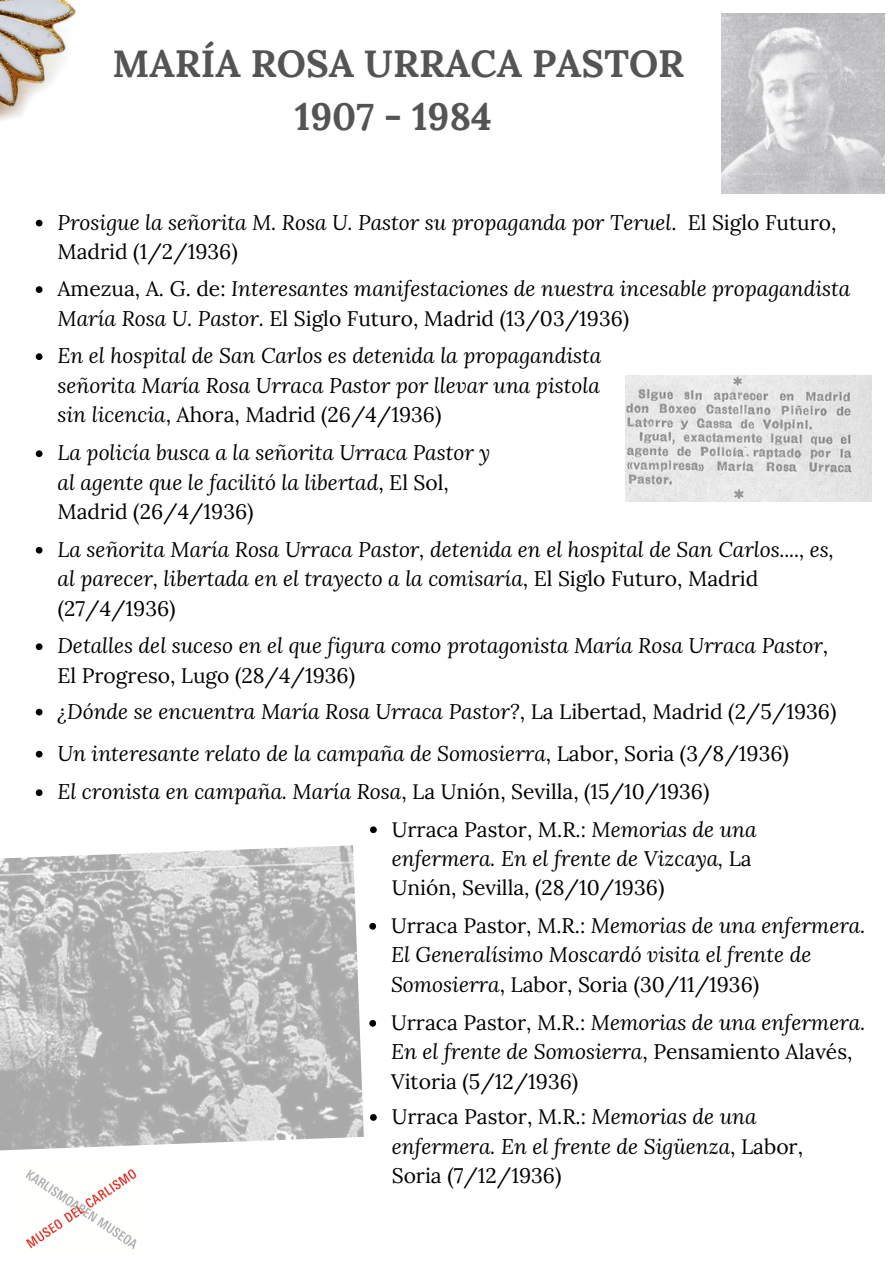
<style>
.page{position:relative;width:894px;height:1264px;background:#fff}
.page>*{position:absolute;margin:0;border:0;box-sizing:border-box;transform-origin:0 0}
.t1{font:700 37.95px/52.8px "Lora";color:#545454;text-align:center}
.t2{font:italic 21px/29.2px "Lora";color:#000}
.t3{font:21px/29.2px "Lora";color:#000}
.s1{font-style:normal}
.s2{font-style:italic}
</style>
<div class="page">
<img style="left:0;top:0;width:76px;height:121px">
<img style="left:25px;top:1169px;width:112px;height:80px">
<svg style="left:36px;top:286px;width:6px;height:7px"></svg>
<svg style="left:36px;top:220px;width:6px;height:6px"></svg>
<img style="left:721px;top:13px;width:163px;height:180px">
<svg style="left:36px;top:353px;width:6px;height:7px"></svg>
<svg style="left:36px;top:547px;width:6px;height:6px"></svg>
<svg style="left:36px;top:643px;width:6px;height:7px"></svg>
<svg style="left:36px;top:708px;width:6px;height:7px"></svg>
<img style="left:625px;top:376px;width:245px;height:126px">
<svg style="left:36px;top:750px;width:6px;height:7px"></svg>
<svg style="left:36px;top:789px;width:6px;height:7px"></svg>
<svg style="left:36px;top:450px;width:6px;height:7px"></svg>
<svg style="left:370px;top:826px;width:6px;height:7px"></svg>
<svg style="left:369px;top:1020px;width:7px;height:6px"></svg>
<img style="left:0;top:845px;width:364px;height:305px">
<svg style="left:369px;top:922px;width:7px;height:7px"></svg>
<svg style="left:370px;top:1114px;width:6px;height:6px"></svg>
<h1 class="t1" style="left:112px;top:37px;width:573px">MARÍA ROSA URRACA PASTOR<br>1907 - 1984</h1>
<p class="t2" style="left:57px;top:207px;width:780px">Prosigue la señorita M. Rosa U. Pastor su propaganda por Teruel<span class="s1">. El Siglo Futuro,<br>Madrid (1/2/1936)</span></p>
<p class="t2" style="left:57px;top:274px;width:794px"><span class="s1">Amezua, A. G. de:</span> Interesantes manifestaciones de nuestra incesable propagandista<br>María Rosa U. Pastor. <span class="s1">El Siglo Futuro, Madrid (13/03/1936)</span></p>
<p class="t2" style="left:57px;top:341px;width:545px;text-align:justify">En el hospital de San Carlos es detenida la propagandista señorita María Rosa Urraca Pastor por llevar una pistola sin licencia<span class="s1">, Ahora, Madrid (26/4/1936)</span></p>
<p class="t2" style="left:57px;top:438px;width:434px">La policía busca a la señorita Urraca Pastor y al agente que le facilitó la libertad<span class="s1">, El Sol,<br>Madrid (26/4/1936)</span></p>
<p class="t2" style="left:57px;top:534px;width:777px">La señorita María Rosa Urraca Pastor, detenida en el hospital de San Carlos...., es, al parecer, libertada en el trayecto a la comisaría<span class="s1">, El Siglo Futuro, Madrid (27/4/1936)</span></p>
<p class="t2" style="left:57px;top:631px;width:772px">Detalles del suceso en el que figura como protagonista María Rosa Urraca Pastor<span class="s1">,<br>El Progreso, Lugo (28/4/1936)</span></p>
<p class="t2" style="left:57px;top:690px;width:780px;line-height:42px">¿Dónde se encuentra María Rosa Urraca Pastor?<span class="s1">, La Libertad, Madrid (2/5/1936)<br></span>Un interesante relato de la campaña de Somosierra<span class="s1">, Labor, Soria (3/8/1936)</span></p>
<p class="t2" style="left:57px;top:776px;width:653px">El cronista en campaña. María Rosa<span class="s1">, La Unión, Sevilla, (15/10/1936)</span></p>
<p class="t3" style="left:391px;top:814px;width:366px">Urraca Pastor, M.R.: <span class="s2">Memorias de una enfermera. En el frente de Vizcaya,</span> La<br>Unión, Sevilla, (28/10/1936)</p>
<p class="t2" style="left:391px;top:910px;width:475px"><span class="s1">Urraca Pastor, M.R.:</span> Memorias de una enfermera.<br>El Generalísimo Moscardó visita el frente de<br>Somosierra<span class="s1">, Labor, Soria (30/11/1936)</span></p>
<p class="t3" style="left:391px;top:1007px;width:475px">Urraca Pastor, M.R.: <span class="s2">Memorias de una enfermera.<br>En el frente de Somosierra</span>, Pensamiento Alavés,<br>Vitoria (5/12/1936)</p>
<p class="t2" style="left:391px;top:1101px;width:412px"><span class="s1">Urraca Pastor, M.R.:</span> Memorias de una enfermera. En el frente de Sigüenza<span class="s1">, Labor,<br>Soria (7/12/1936)</span></p>
</div>
